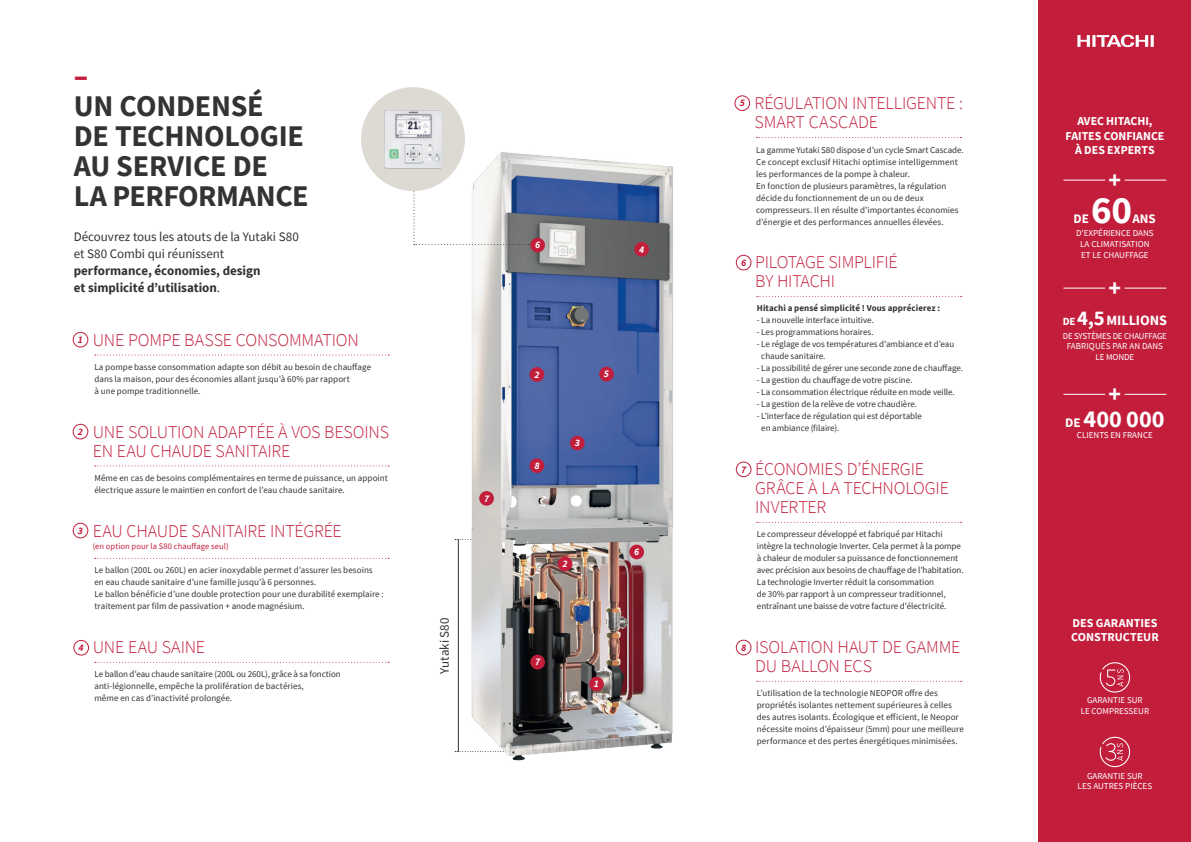
<style>
.page{position:relative;width:1191px;height:842px;background:#fff}
.page>*{position:absolute;margin:0;border:0;box-sizing:border-box;transform-origin:0 0}
.t1{font:700 39.1px "Source Sans Pro";color:#fff}
.t2{font:700 30px/30px "Source Sans Pro";letter-spacing:-.01em;color:#343331}
.t3{font:700 30px "Source Sans Pro";color:#c21e3c}
.t4{font:700 24.2px "Source Sans Pro";letter-spacing:.005em;color:#fff}
.t5{font:700 23.8px "Source Sans Pro";color:#fff}
.t6{font:300 18px/19px "Source Sans Pro";letter-spacing:-.01em;color:#c21e3c}
.t7{font:700 14.2px "Source Sans Pro";letter-spacing:-.005em;color:#fff}
.t8{font:13px/17px "Source Sans Pro";letter-spacing:-.005em;color:#343331}
.t9{font:700 13px/17px "Source Sans Pro";color:#343331}
.t10{font:700 13px "Source Sans Pro";color:#fff}
.t11{font:700 12.1px/14.5px "Source Sans Pro";color:#fff;text-align:center}
.t12{font:italic 700 10px "Source Sans Pro";color:#fff}
.t13{font:italic 700 10px "Source Sans Pro";color:#c21e3c}
.t14{font:9px/12px "Source Sans Pro";letter-spacing:.005em;color:#343331}
.t15{font:9px/10.8px "Source Sans Pro";color:#fff;text-align:center}
.t16{font:9px/10.8px "Source Sans Pro";letter-spacing:-.02em;color:#fff;text-align:center}
.t17{font:700 9px "Source Sans Pro";letter-spacing:.01em;color:#343331}
.t18{font:8.5px "Source Sans Pro";letter-spacing:.01em;color:#c21e3c}
.s1{font-weight:400}
.s2{font-weight:700;font-style:italic;font-size:10px}
.s3{font-size:10.9px}
.s4{font-size:20.7px}
.s5{font-size:13.1px}
</style>
<div class="page">
<div style="left:1038px;top:0;width:153px;height:842px;background:#c21e3c"></div>
<div style="left:736px;top:640px;width:15px;height:15px;border:1px solid #c21e3c;border-radius:50%"></div>
<svg style="left:757px;top:681px;width:204px;height:1px"></svg>
<div style="left:736px;top:462px;width:15px;height:15px;border:1px solid #c21e3c;border-radius:50%"></div>
<svg style="left:757px;top:522px;width:204px;height:1px"></svg>
<div style="left:736px;top:255px;width:15px;height:15px;border:1px solid #c21e3c;border-radius:50%"></div>
<svg style="left:757px;top:296px;width:204px;height:1px"></svg>
<div style="left:74px;top:640px;width:15px;height:15px;border:1px solid #c21e3c;border-radius:50%"></div>
<svg style="left:95px;top:662px;width:294px;height:1px"></svg>
<div style="left:73px;top:523px;width:15px;height:15px;border:1px solid #c21e3c;border-radius:50%"></div>
<svg style="left:95px;top:558px;width:294px;height:1px"></svg>
<div style="left:73px;top:424px;width:15px;height:15px;border:1px solid #c21e3c;border-radius:50%"></div>
<svg style="left:95px;top:465px;width:294px;height:1px"></svg>
<div style="left:73px;top:332px;width:15px;height:15px;border:1px solid #c21e3c;border-radius:50%"></div>
<svg style="left:95px;top:354px;width:294px;height:1px"></svg>
<img style="left:441px;top:154px;width:232px;height:607px">
<div style="left:589px;top:677px;width:15px;height:14px;background:#c21e3c;border-radius:50%"></div>
<div style="left:529px;top:367px;width:15px;height:15px;background:#c21e3c;border-radius:50%"></div>
<div style="left:634px;top:242px;width:15px;height:15px;background:#c21e3c;border-radius:50%"></div>
<div style="left:529px;top:458px;width:15px;height:15px;background:#c21e3c;border-radius:50%"></div>
<div style="left:599px;top:367px;width:15px;height:14px;background:#c21e3c;border-radius:50%"></div>
<div style="left:479px;top:491px;width:15px;height:15px;background:#c21e3c;border-radius:50%"></div>
<div style="left:530px;top:238px;width:15px;height:14px;background:#c21e3c;border-radius:50%"></div>
<div style="left:570px;top:436px;width:14px;height:14px;background:#c21e3c;border-radius:50%"></div>
<div style="left:530px;top:655px;width:15px;height:14px;background:#c21e3c;border-radius:50%"></div>
<div style="left:558px;top:556px;width:14px;height:15px;background:#c21e3c;border-radius:50%"></div>
<svg style="left:413px;top:146px;width:116px;height:99px"></svg>
<div style="left:361px;top:87px;width:104px;height:104px;background:#dcdad3;border-radius:50%"></div>
<img style="left:384px;top:110px;width:58px;height:58px">
<svg style="left:1077px;top:35px;width:76px;height:12px"></svg>
<hr style="left:1063px;top:288px;width:42px;height:1px;background:#fff">
<hr style="left:1124px;top:288px;width:42px;height:1px;background:#fff">
<hr style="left:1063px;top:180px;width:42px;height:1px;background:#fff">
<hr style="left:1124px;top:180px;width:42px;height:1px;background:#fff">
<hr style="left:1063px;top:394px;width:42px;height:1px;background:#fff">
<hr style="left:1124px;top:394px;width:42px;height:1px;background:#fff">
<svg style="left:1099px;top:736px;width:32px;height:31px"></svg>
<svg style="left:1099px;top:662px;width:32px;height:30px"></svg>
<div style="left:734px;top:96px;width:16px;height:15px;border:1px solid #c21e3c;border-radius:50%"></div>
<svg style="left:756px;top:137px;width:205px;height:1px"></svg>
<div style="left:629px;top:545px;width:15px;height:14px;background:#c21e3c;border-radius:50%"></div>
<h2 class="t3" style="left:74px;top:55px;width:16px">–</h2>
<h2 class="t2" style="left:74px;top:90px;width:236px">UN CONDENSÉ<br>DE TECHNOLOGIE<br>AU SERVICE DE<br>LA PERFORMANCE</h2>
<h3 class="t8" style="left:74px;top:228px;width:227px">Découvrez tous les atouts de la Yutaki S80 et S80 Combi qui réunissent</h3>
<h3 class="t9" style="left:74px;top:262px;width:188px">performance, économies, design et simplicité d’utilisation<span class="s1">.</span></h3>
<h3 class="t6" style="left:78px;top:331px;width:282px"><sup>1</sup> UNE POMPE BASSE CONSOMMATION</h3>
<p class="t14" style="left:94px;top:361px;width:278px">La pompe basse consommation adapte son débit au besoin de chauffage dans la maison, pour des économies allant jusqu’à 60% par rapport<br>à une pompe traditionnelle.</p>
<p class="t13" style="left:78px;top:425px;width:7px">2</p>
<p class="t13" style="left:78px;top:524px;width:7px">3</p>
<h3 class="t6" style="left:93px;top:422px;width:298px">UNE SOLUTION ADAPTÉE À VOS BESOINS<br>EN EAU CHAUDE SANITAIRE</h3>
<p class="t14" style="left:94px;top:472px;width:295px">Même en cas de besoins complémentaires en terme de puissance, un appoint électrique assure le maintien en confort de l’eau chaude sanitaire.</p>
<h3 class="t6" style="left:93px;top:521px;width:250px">EAU CHAUDE SANITAIRE INTÉGRÉE</h3>
<p class="t18" style="left:93px;top:541px;width:137px">(en option pour la S80 chauffage seul)</p>
<p class="t14" style="left:94px;top:564px;width:291px">Le ballon (200L ou 260L) en acier inoxydable permet d’assurer les besoins en eau chaude sanitaire d’une famille jusqu’à 6 personnes.<br>Le ballon bénéficie d’une double protection pour une durabilité exemplaire : traitement par film de passivation + anode magnésium.</p>
<h3 class="t6" style="left:79px;top:638px;width:128px"><span class="s2">4</span> UNE EAU SAINE</h3>
<p class="t14" style="left:94px;top:668px;width:248px">Le ballon d’eau chaude sanitaire (200L ou 260L), grâce à sa fonction anti-légionnelle, empêche la prolifération de bactéries,<br>même en cas d’inactivité prolongée.</p>
<p class="t12" style="left:535px;top:238px;width:7px">6</p>
<p class="t12" style="left:639px;top:242px;width:7px">4</p>
<p class="t12" style="left:484px;top:491px;width:7px">7</p>
<h3 class="t8" style="left:436px;top:673px;width:58px;rotate:-90deg">Yutaki S80</h3>
<p class="t12" style="left:534px;top:368px;width:7px">2</p>
<p class="t12" style="left:534px;top:459px;width:7px">8</p>
<p class="t12" style="left:604px;top:367px;width:7px">5</p>
<p class="t12" style="left:575px;top:436px;width:7px">3</p>
<p class="t12" style="left:562px;top:557px;width:7px">2</p>
<p class="t12" style="left:634px;top:545px;width:7px">6</p>
<p class="t12" style="left:535px;top:655px;width:7px">7</p>
<p class="t12" style="left:594px;top:677px;width:7px">1</p>
<p class="t13" style="left:739px;top:96px;width:7px">5</p>
<h3 class="t6" style="left:754px;top:94px;width:210px">RÉGULATION INTELLIGENTE :<br>SMART CASCADE</h3>
<p class="t14" style="left:756px;top:143px;width:209px">La gamme Yutaki S80 dispose d’un cycle Smart Cascade.<br>Ce concept exclusif Hitachi optimise intelligemment les performances de la pompe à chaleur.<br>En fonction de plusieurs paramètres, la régulation décide du fonctionnement de un ou de deux compresseurs. Il en résulte d’importantes économies d’énergie et des performances annuelles élevées.</p>
<p class="t13" style="left:741px;top:256px;width:7px">6</p>
<h3 class="t6" style="left:755px;top:253px;width:144px">PILOTAGE SIMPLIFIÉ<br>BY HITACHI</h3>
<p class="t17" style="left:757px;top:302px;width:185px">Hitachi a pensé simplicité ! Vous apprécierez :</p>
<p class="t14" style="left:757px;top:314px;width:119px">- La nouvelle interface intuitive.</p>
<p class="t14" style="left:757px;top:326px;width:118px">- Les programmations horaires.</p>
<p class="t14" style="left:761px;top:338px;width:195px;text-indent:-4px">- Le réglage de vos températures d’ambiance et d’eau chaude sanitaire.</p>
<p class="t14" style="left:757px;top:362px;width:208px">- La possibilité de gérer une seconde zone de chauffage.</p>
<p class="t14" style="left:757px;top:374px;width:157px">- La gestion du chauffage de votre piscine.</p>
<p class="t14" style="left:757px;top:386px;width:199px">- La consommation électrique réduite en mode veille.</p>
<p class="t14" style="left:757px;top:398px;width:162px">- La gestion de la relève de votre chaudière.</p>
<p class="t14" style="left:761px;top:410px;width:162px;text-indent:-4px">- L’interface de régulation qui est déportable en ambiance (filaire).</p>
<p class="t13" style="left:741px;top:462px;width:7px">7</p>
<h3 class="t6" style="left:755px;top:460px;width:195px">ÉCONOMIES D’ÉNERGIE<br>GRÂCE À LA TECHNOLOGIE<br>INVERTER</h3>
<p class="t14" style="left:757px;top:528px;width:208px">Le compresseur développé et fabriqué par Hitachi intègre la technologie Inverter. Cela permet à la pompe à chaleur de moduler sa puissance de fonctionnement avec précision aux besoins de chauffage de l’habitation.<br>La technologie Inverter réduit la consommation<br>de 30% par rapport à un compresseur traditionnel, entraînant une baisse de votre facture d’électricité.</p>
<p class="t13" style="left:741px;top:641px;width:7px">8</p>
<h3 class="t6" style="left:755px;top:638px;width:206px">ISOLATION HAUT DE GAMME<br>DU BALLON ECS</h3>
<p class="t14" style="left:757px;top:687px;width:208px">L’utilisation de la technologie NEOPOR offre des propriétés isolantes nettement supérieures à celles des autres isolants. Écologique et efficient, le Neopor nécessite moins d’épaisseur (5mm) pour une meilleure performance et des pertes énergétiques minimisées.</p>
<h3 class="t11" style="left:1065px;top:114px;width:100px">AVEC HITACHI,<br>FAITES CONFIANCE<br>À DES EXPERTS</h3>
<h3 class="t5" style="left:1108px;top:164px;width:14px">+</h3>
<h1 class="t1" style="left:1091px;top:184px;width:42px">60</h1>
<h3 class="t10" style="left:1132px;top:210px;width:25px">ANS</h3>
<h3 class="t10" style="left:1073px;top:210px;width:17px">DE</h3>
<p class="t15" style="left:1076px;top:228px;width:79px">D’EXPÉRIENCE DANS<br>LA CLIMATISATION<br>ET LE CHAUFFAGE</p>
<h3 class="t5" style="left:1108px;top:272px;width:14px">+</h3>
<h3 class="t7" style="left:1062px;top:311px;width:106px"><span class="s3">DE</span> <span class="s4">4,5</span>MILLIONS</h3>
<p class="t16" style="left:1062px;top:330px;width:106px">DE SYSTÈMES DE CHAUFFAGE<br>FABRIQUÉS PAR AN DANS<br>LE MONDE</p>
<h3 class="t5" style="left:1108px;top:378px;width:14px">+</h3>
<h3 class="t4" style="left:1065px;top:402px;width:101px"><span class="s5">DE</span> 400 000</h3>
<p class="t15" style="left:1076px;top:429px;width:78px">CLIENTS EN FRANCE</p>
<h3 class="t11" style="left:1071px;top:615px;width:89px;text-align:left">DES GARANTIES<br>CONSTRUCTEUR</h3>
<p class="t15" style="left:1080px;top:695px;width:70px">GARANTIE SUR<br>LE COMPRESSEUR</p>
<p class="t15" style="left:1077px;top:770px;width:76px">GARANTIE SUR<br>LES AUTRES PIÈCES</p>
</div>
